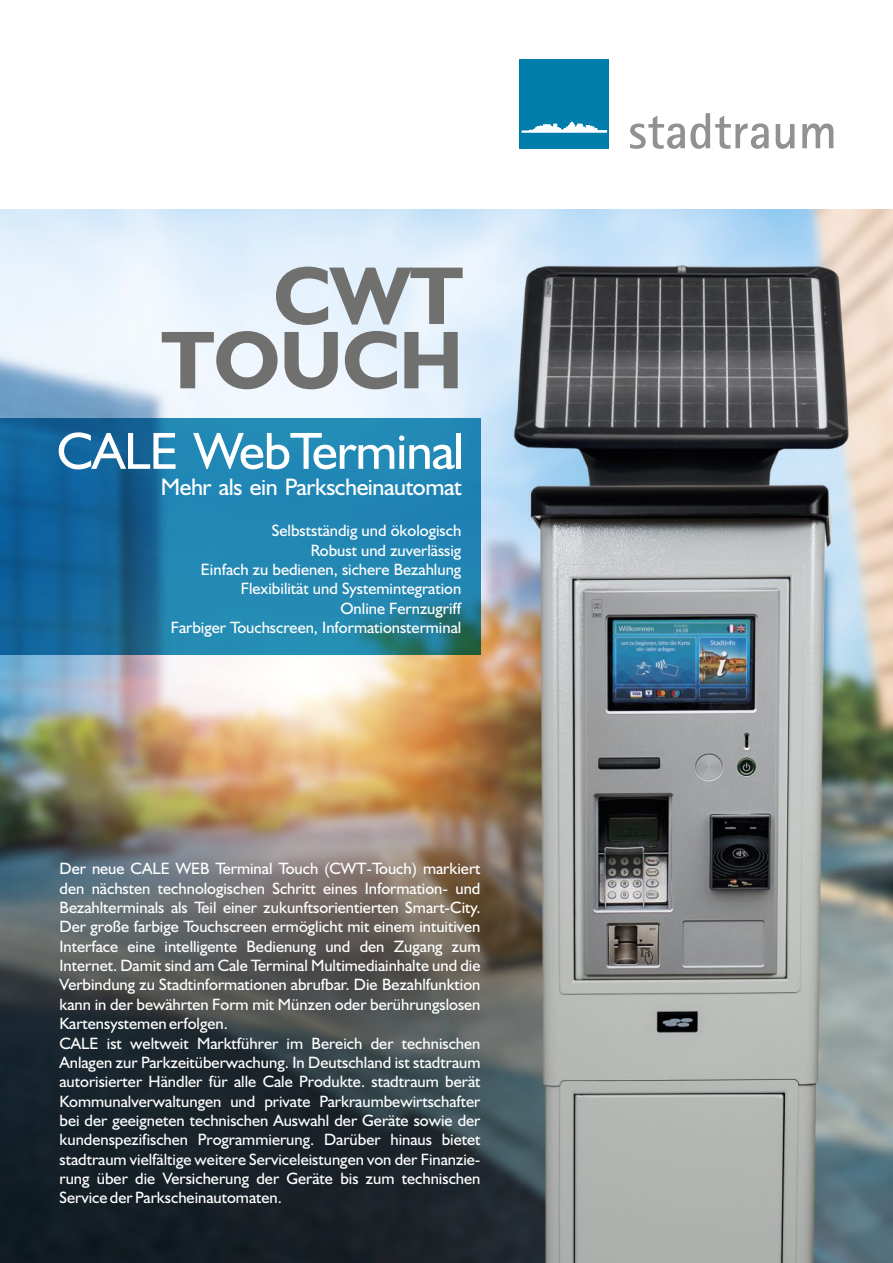
<style>
.page{position:relative;width:893px;height:1263px;background:#fff}
.page>*{position:absolute;margin:0;border:0;box-sizing:border-box;transform-origin:0 0}
.t1{font:700 82.5px/64.3px "Humanist 521 AT";letter-spacing:-.01em;color:#70706e;text-align:right}
.t2{font:52.5px "Humanist 521 AT";letter-spacing:-.02em;color:#fff}
.t3{font:24px "Humanist 521 AT";letter-spacing:-.02em;color:#fff}
.t4{font:16.5px/19.4px "Humanist 521 AT";color:#fff}
</style>
<div class="page">
<img style="left:0;top:209px;width:893px;height:1054px">
<img style="left:0;top:418px;width:480px;height:237px">
<div style="left:520px;top:60px;width:89px;height:89px;background:#007dab"></div>
<svg style="left:522px;top:122px;width:85px;height:11px"></svg>
<svg style="left:630px;top:113px;width:203px;height:36px"></svg>
<h1 class="t1" style="left:161px;top:270px;width:304px">CWT<br>TOUCH</h1>
<h2 class="t2" style="left:57px;top:429px;width:409px">CALE WebTerminal</h2>
<h3 class="t3" style="left:161px;top:476px;width:302px">Mehr als ein Parkscheinautomat</h3>
<p class="t4" style="left:171px;top:522px;width:292px;text-align:right">Selbstständig und ökologisch<br>Robust und zuverlässig<br>Einfach zu bedienen, sichere Bezahlung Flexibilität und Systemintegration<br>Online Fernzugriff<br>Farbiger Touchscreen, Informationsterminal</p>
<p class="t4" style="left:60px;top:860px;width:422px">Der neue CALE WEB Terminal Touch (CWT-Touch) markiert den nächsten technologischen Schritt eines Information- und Bezahlterminals als Teil einer zukunftsorientierten Smart-City.<br>Der große farbige Touchscreen ermöglicht mit einem intuitiven Interface eine intelligente Bedienung und den Zugang zum Internet. Damit sind am Cale Terminal Multimediainhalte und die Verbindung zu Stadtinformationen abrufbar. Die Bezahlfunktion kann in der bewährten Form mit Münzen oder berührungslosen Kartensystemen erfolgen.<br>CALE ist weltweit Marktführer im Bereich der technischen Anlagen zur Parkzeitüberwachung. In Deutschland ist stadtraum autorisierter Händler für alle Cale Produkte. stadtraum berät Kommunalverwaltungen und private Parkraumbewirtschafter bei der geeigneten technischen Auswahl der Geräte sowie der kundenspezifischen Programmierung. Darüber hinaus bietet stadtraum vielfältige weitere Serviceleistungen von der Finanzie&shy;rung über die Versicherung der Geräte bis zum technischen Service der Parkscheinautomaten.</p>
</div>
